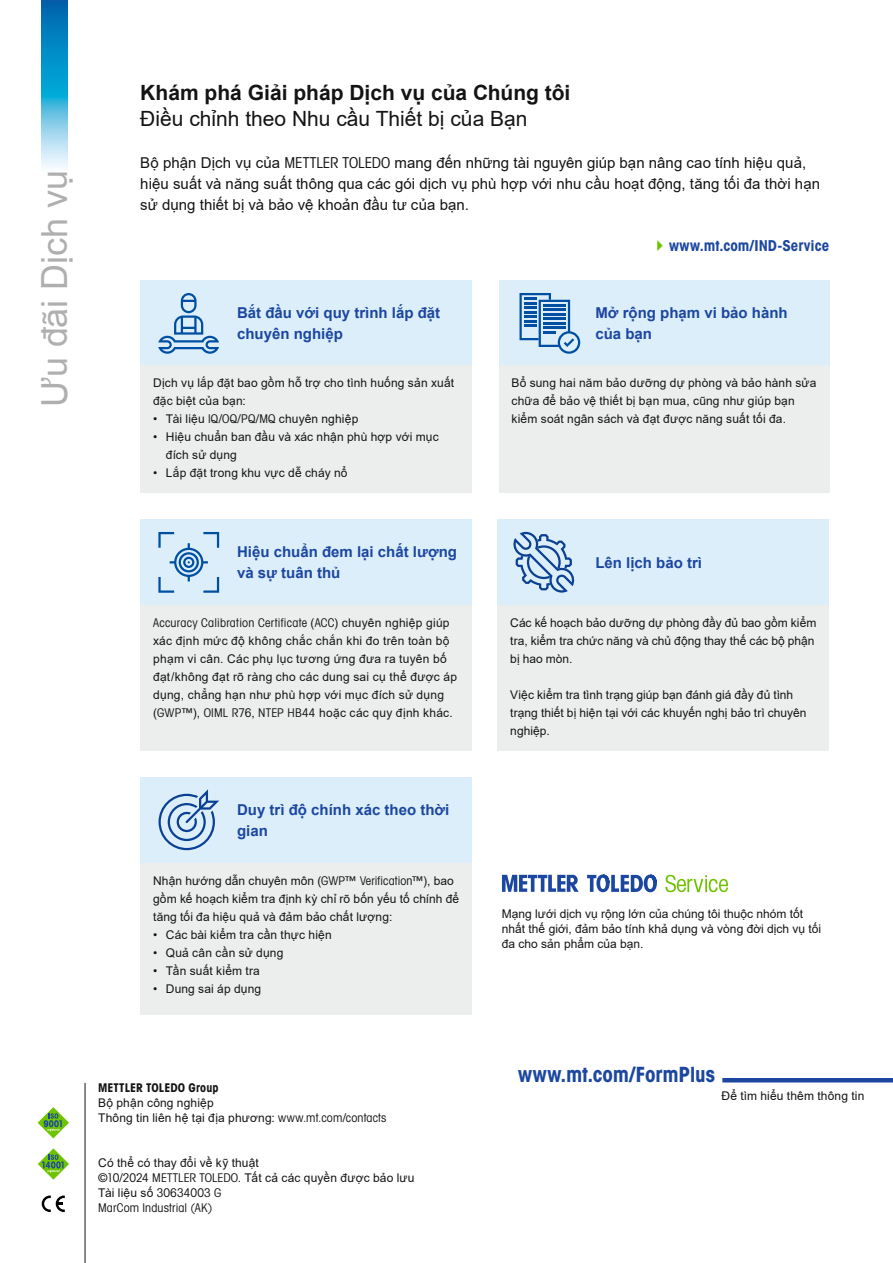
<style>
.page{position:relative;width:893px;height:1263px;background:#fff}
.page>*{position:absolute;margin:0;border:0;box-sizing:border-box;transform-origin:0 0}
.t1{font:36px "Arial";letter-spacing:-.005em;color:#afafb0}
.t2{font:700 21px "Arial";color:#131413}
.t3{font:21px "Arial";color:#131413}
.t4{font:21px "Avant Gardefor MT Bd";letter-spacing:-.005em;color:#1c47a0}
.t5{font:15px/21px "Arial";letter-spacing:.005em;color:#131413}
.t6{font:700 15px/21px "Arial";color:#1c47a0}
.t7{font:15px "Avant Gardefor MT Bd";color:#1c47a0}
.t8{font:12px/18px "Arial";letter-spacing:.01em;color:#131413}
.t9{font:12px "Avant Gardefor MT Bk";letter-spacing:.02em;color:#131413}
.t10{font:12px "Avant Gardefor MT Bd";letter-spacing:.005em;color:#131413}
.s1{font-family:"Avant Gardefor MT Bk"}
.s2{font-family:"Arial"}
</style>
<div class="page">
<hr style="left:722px;top:1078px;width:171px;height:4px;background:#1c47a0">
<hr style="left:85px;top:1083px;width:1px;height:180px;background:#131413">
<svg style="left:38px;top:1148px;width:31px;height:32px"></svg>
<svg style="left:38px;top:1107px;width:31px;height:31px"></svg>
<svg style="left:42px;top:1195px;width:23px;height:17px"></svg>
<svg style="left:665px;top:875px;width:63px;height:17px"></svg>
<svg style="left:502px;top:875px;width:77px;height:17px"></svg>
<svg style="left:587px;top:874px;width:70px;height:18px"></svg>
<div style="left:140px;top:281px;width:332px;height:85px;background:#dbeefa"></div>
<div style="left:140px;top:778px;width:332px;height:85px;background:#dbeefa"></div>
<div style="left:140px;top:520px;width:332px;height:85px;background:#dbeefa"></div>
<div style="left:499px;top:281px;width:330px;height:85px;background:#dbeefa"></div>
<div style="left:498px;top:520px;width:331px;height:85px;background:#dbeefa"></div>
<svg style="left:158px;top:293px;width:61px;height:61px"></svg>
<div style="left:140px;top:366px;width:332px;height:127px;background:#eceded"></div>
<div style="left:140px;top:863px;width:332px;height:152px;background:#eceded"></div>
<div style="left:140px;top:605px;width:332px;height:145px;background:#eceded"></div>
<div style="left:499px;top:366px;width:330px;height:127px;background:#eceded"></div>
<div style="left:498px;top:605px;width:331px;height:145px;background:#eceded"></div>
<svg style="left:519px;top:293px;width:61px;height:61px"></svg>
<svg style="left:159px;top:789px;width:60px;height:61px"></svg>
<svg style="left:513px;top:532px;width:61px;height:61px"></svg>
<svg style="left:158px;top:532px;width:61px;height:61px"></svg>
<svg style="left:42px;top:0;width:25px;height:167px;background:#3fa8d4"></svg>
<h1 class="t1" style="left:30px;top:407px;width:238px;rotate:-90deg">Ưu đãi Dịch vụ</h1>
<h2 class="t2" style="left:140px;top:78px;width:432px">Khám phá Giải pháp Dịch vụ của Chúng tôi</h2>
<h2 class="t3" style="left:140px;top:104px;width:389px">Điều chỉnh theo Nhu cầu Thiết bị của Bạn</h2>
<p class="t5" style="left:140px;top:152px;width:681px">Bộ phận Dịch vụ của <span class="s1">METTLER TOLEDO</span> mang đến những tài nguyên giúp bạn nâng cao tính hiệu quả, hiệu suất và năng suất thông qua các gói dịch vụ phù hợp với nhu cầu hoạt động, tăng tối đa thời hạn sử dụng thiết bị và bảo vệ khoản đầu tư của bạn.</p>
<p class="t7" style="left:669px;top:236px;width:162px">www.mt.com/IND-Service</p>
<p class="t6" style="left:237px;top:303px;width:205px">Bắt đầu với quy trình lắp đặt chuyên nghiệp</p>
<p class="t8" style="left:153px;top:374px;width:303px">Dịch vụ lắp đặt bao gồm hỗ trợ cho tình huống sản xuất đặc biệt của bạn:</p>
<p class="t8" style="left:153px;top:410px;width:207px">• Tài liệu <span class="s1">IQ/OQ/PQ/MQ</span> chuyên nghiệp</p>
<p class="t8" style="left:166px;top:428px;width:274px;text-indent:-13px">• Hiệu chuẩn ban đầu và xác nhận phù hợp với mục đích sử dụng</p>
<p class="t8" style="left:153px;top:464px;width:196px">• Lắp đặt trong khu vực dễ cháy nổ</p>
<p class="t6" style="left:237px;top:542px;width:221px">Hiệu chuẩn đem lại chất lượng và sự tuân thủ</p>
<p class="t9" style="left:153px;top:615px;width:298px">Accuracy Calibration Certificate <span class="s2">(</span>ACC<span class="s2">) chuyên nghiệp giúp</span></p>
<p class="t8" style="left:153px;top:631px;width:306px">xác định mức độ không chắc chắn khi đo trên toàn bộ phạm vi cân. Các phụ lục tương ứng đưa ra tuyên bố đạt/không đạt rõ ràng cho các dung sai cụ thể được áp dụng, chẳng hạn như phù hợp với mục đích sử dụng (<span class="s1">GWP™</span>), <span class="s1">OIML R76</span>, <span class="s1">NTEP HB44</span> hoặc các quy định khác.</p>
<p class="t6" style="left:237px;top:800px;width:214px">Duy trì độ chính xác theo thời gian</p>
<p class="t8" style="left:153px;top:871px;width:308px">Nhận hướng dẫn chuyên môn (<span class="s1">GWP™ Verification™</span>), bao gồm kế hoạch kiểm tra định kỳ chỉ rõ bốn yếu tố chính để tăng tối đa hiệu quả và đảm bảo chất lượng:</p>
<p class="t8" style="left:153px;top:925px;width:180px">• Các bài kiểm tra cần thực hiện</p>
<p class="t8" style="left:153px;top:943px;width:132px">• Quả cân cần sử dụng</p>
<p class="t8" style="left:153px;top:961px;width:108px">• Tần suất kiểm tra</p>
<p class="t8" style="left:153px;top:979px;width:110px">• Dung sai áp dụng</p>
<p class="t6" style="left:595px;top:303px;width:194px">Mở rộng phạm vi bảo hành của bạn</p>
<p class="t8" style="left:511px;top:374px;width:306px">Bổ sung hai năm bảo dưỡng dự phòng và bảo hành sửa chữa để bảo vệ thiết bị bạn mua, cũng như giúp bạn kiểm soát ngân sách và đạt được năng suất tối đa.</p>
<p class="t6" style="left:595px;top:552px;width:108px">Lên lịch bảo trì</p>
<p class="t8" style="left:510px;top:613px;width:308px">Các kế hoạch bảo dưỡng dự phòng đầy đủ bao gồm kiểm tra, kiểm tra chức năng và chủ động thay thế các bộ phận bị hao mòn.</p>
<p class="t8" style="left:510px;top:685px;width:298px">Việc kiểm tra tình trạng giúp bạn đánh giá đầy đủ tình trạng thiết bị hiện tại với các khuyến nghị bảo trì chuyên nghiệp.</p>
<p class="t8" style="left:502px;top:906px;width:321px;line-height:15px">Mạng lưới dịch vụ rộng lớn của chúng tôi thuộc nhóm tốt nhất thế giới, đảm bảo tính khả dụng và vòng đời dịch vụ tối đa cho sản phẩm của bạn.</p>
<p class="t10" style="left:98px;top:1080px;width:122px">METTLER TOLEDO Group</p>
<p class="t8" style="left:98px;top:1095px;width:290px;line-height:15px">Bộ phận công nghiệp<br>Thông tin liên hệ tại địa phương: <span class="s1">www.mt.com/contacts</span></p>
<p class="t8" style="left:98px;top:1155px;width:318px;line-height:15px">Có thể có thay đổi về kỹ thuật<br><span class="s1">©10/2024 METTLER TOLEDO</span>. Tất cả các quyền được bảo lưu<br>Tài liệu số <span class="s1">30634003 G</span></p>
<p class="t9" style="left:98px;top:1200px;width:116px">MarCom Industrial (AK)</p>
<h2 class="t4" style="left:518px;top:1061px;width:198px">www.mt.com/FormPlus</h2>
<p class="t8" style="left:721px;top:1086px;width:144px">Để tìm hiểu thêm thông tin</p>
</div>
